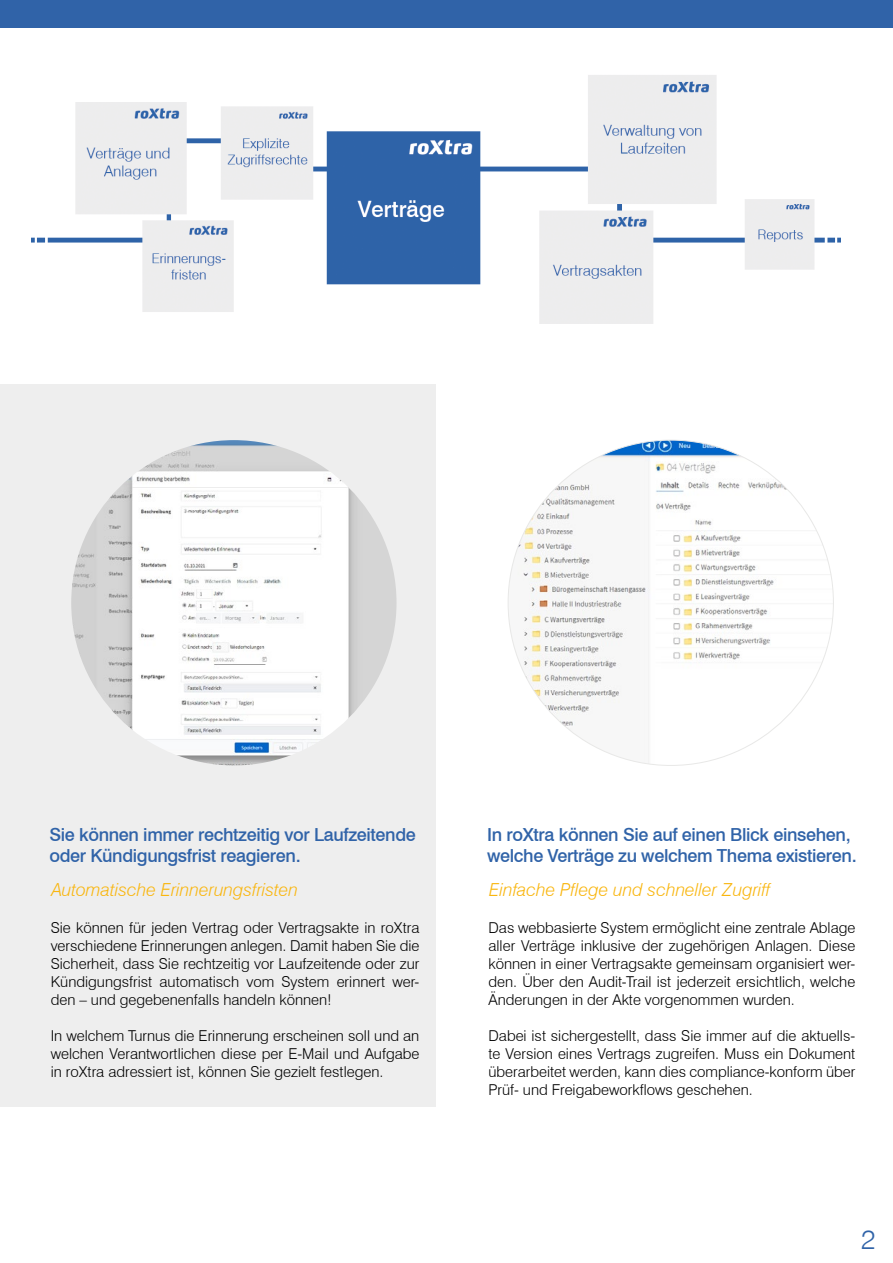
<style>
.page{position:relative;width:893px;height:1263px;background:#fff}
.page>*{position:absolute;margin:0;border:0;box-sizing:border-box;transform-origin:0 0}
.t1{font:300 27px "Swiss 721 BT";color:#3063a8}
.t2{font:500 18px/21.6px "Swiss 721 BT";letter-spacing:-.02em;color:#3063a8}
.t3{font:italic 300 18px "Swiss 721 BT";color:#f9b60f}
.t4{font:300 15px/18px "Swiss 721 BT";color:#000;text-align:justify}
</style>
<div class="page">
<div style="left:0;top:0;width:893px;height:27px;background:#3063a8"></div>
<img style="left:31px;top:75px;width:809px;height:249px">
<div style="left:0;top:384px;width:436px;height:722px;background:#eee"></div>
<img style="left:71px;top:440px;width:325px;height:325px;border-radius:163px">
<img style="left:508px;top:440px;width:325px;height:325px;border-radius:163px">
<p class="t2" style="left:49px;top:823px;width:368px">Sie können immer rechtzeitig vor Laufzeitende oder Kündigungsfrist reagieren.</p>
<p class="t2" style="left:487px;top:823px;width:371px">In roXtra können Sie auf einen Blick einsehen, welche Verträge zu welchem Thema existieren.</p>
<p class="t3" style="left:51px;top:878px;width:248px">Automatische Erinnerungsfristen</p>
<p class="t3" style="left:489px;top:878px;width:283px">Einfache Pflege und schneller Zugriff</p>
<p class="t4" style="left:51px;top:919px;width:370px">Sie können für jeden Vertrag oder Vertragsakte in roXtra verschiedene Erinnerungen anlegen. Damit haben Sie die Sicherheit, dass Sie rechtzeitig vor Laufzeitende oder zur Kündigungsfrist automatisch vom System erinnert wer&shy;den – und gegebenenfalls handeln können!</p>
<p class="t4" style="left:51px;top:1027px;width:370px">In welchem Turnus die Erinnerung erscheinen soll und an welchen Verantwortlichen diese per E-Mail und Aufgabe in roXtra adressiert ist, können Sie gezielt festlegen.</p>
<p class="t4" style="left:488px;top:919px;width:368px">Das webbasierte System ermöglicht eine zentrale Ablage aller Verträge inklusive der zugehörigen Anlagen. Diese können in einer Vertragsakte gemeinsam organisiert wer&shy;den. Über den Audit-Trail ist jederzeit ersichtlich, welche Änderungen in der Akte vorgenommen wurden.</p>
<p class="t4" style="left:488px;top:1027px;width:368px">Dabei ist sichergestellt, dass Sie immer auf die aktuells&shy;te Version eines Vertrags zugreifen. Muss ein Dokument überarbeitet werden, kann dies compliance-konform über Prüf- und Freigabeworkflows geschehen.</p>
<h1 class="t1" style="left:861px;top:1222px;width:16px">2</h1>
</div>
